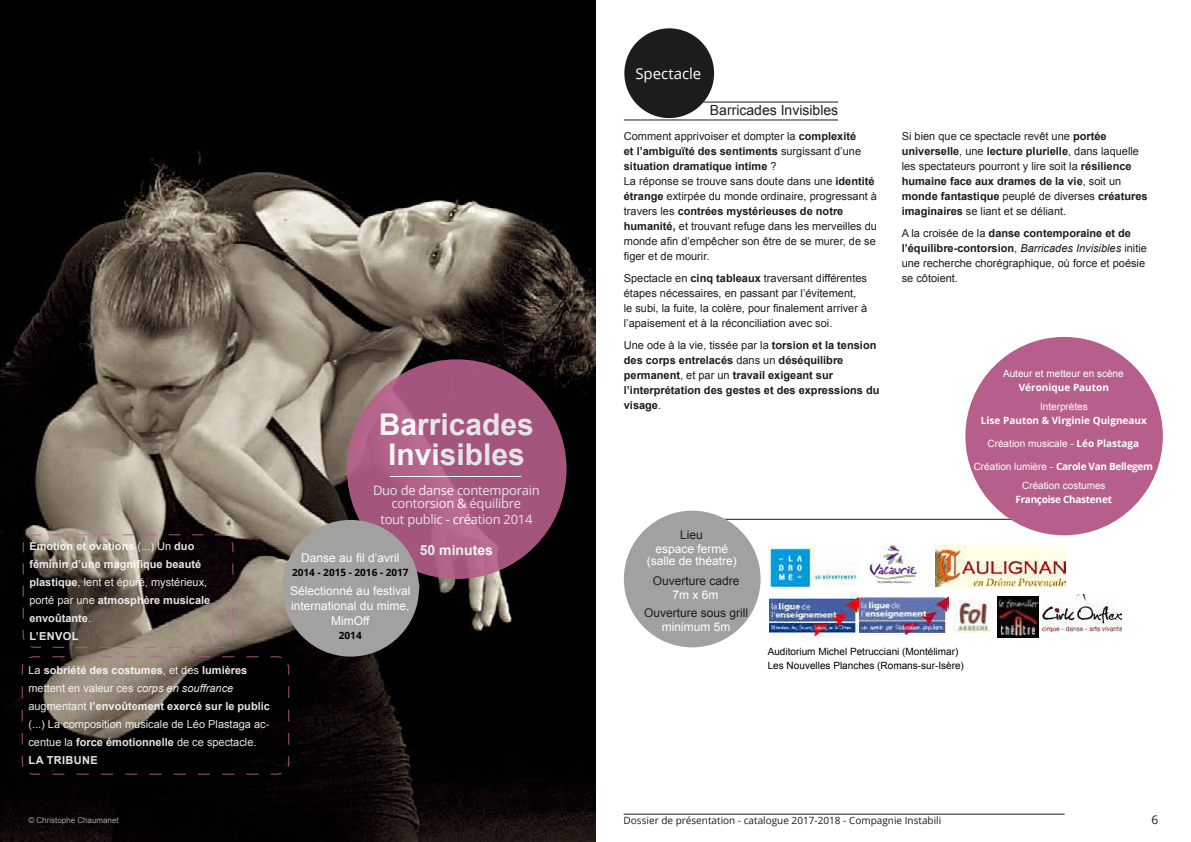
<style>
.page{position:relative;width:1191px;height:842px;background:#fff}
.page>*{position:absolute;margin:0;border:0;box-sizing:border-box;transform-origin:0 0}
.t1{font:700 30px/30px "Arial";color:#fff;text-align:center}
.t2{font:15px "Open Sans";color:#fff}
.t3{font:14px "Arial";color:#1c1c1b}
.t4{font:700 14px "Arial";color:#fff}
.t5{font:13px/13px "Open Sans";letter-spacing:-.02em;color:#fff;text-align:center}
.t6{font:12px/15px "Arial";color:#fff;text-align:center}
.t7{font:12px "Arial";color:#1c1c1b}
.t8{font:12px "Open Sans";color:#1c1c1b}
.t9{font:11px/15px "Arial";color:#1c1c1b}
.t10{font:11px/18px "Arial";color:#fff}
.t11{font:700 11px/15px "Arial";color:#1c1c1b}
.t12{font:700 11px/18px "Arial";color:#fff}
.t13{font:10px/14px "Arial";color:#000}
.t14{font:10px "Arial";color:#fff}
.t15{font:10px "Open Sans";color:#1c1c1b}
.t16{font:700 10px "Open Sans";letter-spacing:-.03em;color:#fff}
.t17{font:700 10px "Open Sans";color:#fff}
.t18{font:700 10px "Open Sans";color:#000}
.t19{font:8px "Arial";color:#a1a1a0}
.s1{font-weight:400}
.s2{font-weight:700}
.s3{font-style:italic}
.s4{font-family:"Open Sans";font-weight:700}
.s5{font-family:"Arial";font-weight:400}
</style>
<div class="page">
<hr style="left:695px;top:519px;width:318px;height:1px;background:#1c1c1b">
<img style="left:768px;top:546px;width:91px;height:40px">
<img style="left:869px;top:546px;width:48px;height:38px">
<img style="left:935px;top:546px;width:131px;height:40px">
<img style="left:997px;top:596px;width:41px;height:41px">
<img style="left:1042px;top:594px;width:79px;height:37px">
<img style="left:0;top:0;width:595px;height:842px">
<svg style="left:22px;top:534px;width:212px;height:114px;background:#4d443d"></svg>
<svg style="left:21px;top:656px;width:269px;height:119px;background:#2a2521"></svg>
<svg style="left:347px;top:359px;width:219px;height:220px;background:#a85981"></svg>
<div style="left:282px;top:520px;width:137px;height:137px;background:#a1a1a0;border-radius:50%"></div>
<div style="left:965px;top:337px;width:197px;height:198px;background:#b75f8c;border-radius:50%"></div>
<hr style="left:390px;top:476px;width:131px;height:1px;background:#fff">
<hr style="left:703px;top:102px;width:135px;height:1px;background:#1c1c1b">
<div style="left:624px;top:28px;width:90px;height:90px;background:#1c1c1b;border-radius:50%"></div>
<hr style="left:624px;top:119px;width:214px;height:1px;background:#1c1c1b">
<div style="left:624px;top:511px;width:136px;height:136px;background:#a1a1a0;border-radius:50%"></div>
<hr style="left:623px;top:814px;width:441px;height:1px;background:#1c1c1b">
<img style="left:769px;top:594px;width:89px;height:44px">
<img style="left:860px;top:597px;width:88px;height:38px">
<img style="left:953px;top:601px;width:39px;height:32px">
<p class="t12" style="left:29px;top:537px;width:182px">Émotion et ovations <span class="s1">(...) Un</span> duo féminin d’une magnifique beauté plastique<span class="s1">, lent et épuré, mystérieux, porté par une</span> atmosphère musicale envoûtante<span class="s1">.<br></span>L’ENVOL</p>
<p class="t10" style="left:28px;top:661px;width:243px">La <span class="s2">sobriété des costumes</span>, et des <span class="s2">lumières </span>mettent en valeur ces <span class="s3">corps en souffrance </span>augmentant <span class="s2">l’envoûtement exercé sur le public </span>(...) La composition musicale de Léo Plastaga ac&shy;centue la <span class="s2">force émotionnelle</span> de ce spectacle.<br><span class="s2">LA TRIBUNE</span></p>
<h1 class="t1" style="left:379px;top:410px;width:157px">Barricades<br>Invisibles</h1>
<p class="t5" style="left:373px;top:484px;width:168px">Duo de danse contemporain contorsion &amp; équilibre</p>
<p class="t5" style="left:380px;top:512px;width:154px">tout public - création 2014</p>
<p class="t4" style="left:420px;top:540px;width:75px">50 minutes</p>
<p class="t6" style="left:301px;top:550px;width:100px">Danse au fil d’avril</p>
<p class="t18" style="left:292px;top:565px;width:118px">2014 - 2015 - 2016 - 2017</p>
<p class="t6" style="left:290px;top:583px;width:122px">Sélectionné au festival international du mime,<br>MimOff</p>
<p class="t18" style="left:339px;top:628px;width:24px">2014</p>
<p class="t19" style="left:28px;top:815px;width:92px">© Christophe Chaumanet</p>
<h2 class="t2" style="left:635px;top:63px;width:67px">Spectacle</h2>
<p class="t3" style="left:710px;top:101px;width:130px">Barricades Invisibles</p>
<p class="t9" style="left:624px;top:128px;width:255px">Comment apprivoiser et dompter la <span class="s2">complexité<br>et l’ambiguïté des sentiments</span> surgissant d’une <span class="s2">situation dramatique intime</span> ?<br>La réponse se trouve sans doute dans une <span class="s2">identité étrange</span> extirpée du monde ordinaire, progressant à travers les <span class="s2">contrées mystérieuses de notre humanité,</span> et trouvant refuge dans les merveilles du monde afin d’empêcher son être de se murer, de se figer et de mourir.</p>
<p class="t9" style="left:624px;top:270px;width:245px">Spectacle en <span class="s2">cinq tableaux</span> traversant différentes étapes nécessaires, en passant par l’évitement, le subi, la fuite, la colère, pour finalement arriver à l’apaisement et à la réconciliation avec soi.</p>
<p class="t11" style="left:624px;top:338px;width:257px"><span class="s1">Une ode à la vie, tissée par la</span> torsion et la tension des corps entrelacés <span class="s1">dans un</span> déséquilibre permanent<span class="s1">, et par un</span> travail exigeant sur l’interprétation des gestes et des expressions du visage<span class="s1">.</span></p>
<p class="t7" style="left:680px;top:526px;width:24px">Lieu</p>
<p class="t6" style="left:647px;top:542px;width:92px;line-height:12px">espace fermé (salle de théatre)</p>
<p class="t7" style="left:653px;top:572px;width:88px">Ouverture cadre</p>
<p class="t6" style="left:672px;top:587px;width:48px">7m x 6m</p>
<p class="t7" style="left:644px;top:604px;width:106px">Ouverture sous grill</p>
<p class="t6" style="left:662px;top:619px;width:70px">minimum 5m</p>
<p class="t9" style="left:901px;top:128px;width:247px">Si bien que ce spectacle revêt une <span class="s2">portée universelle</span>, une <span class="s2">lecture plurielle</span>, dans laquelle les spectateurs pourront y lire soit la <span class="s2">résilience humaine face aux drames de la vie</span>, soit un <span class="s2">monde fantastique</span> peuplé de diverses <span class="s2">créatures imaginaires</span> se liant et se déliant.</p>
<p class="t9" style="left:901px;top:225px;width:247px">A la croisée de la <span class="s2">danse contemporaine et de l’équilibre-contorsion</span>, <span class="s3">Barricades Invisibles</span> initie une recherche chorégraphique, où force et poésie se côtoient.</p>
<p class="t14" style="left:1003px;top:367px;width:122px">Auteur et metteur en scène</p>
<p class="t17" style="left:1018px;top:380px;width:92px">Véronique Pauton</p>
<p class="t14" style="left:1040px;top:400px;width:49px">Interprètes</p>
<p class="t17" style="left:981px;top:413px;width:167px">Lise Pauton &amp; Virginie Quigneaux</p>
<p class="t14" style="left:987px;top:437px;width:153px">Création musicale - <span class="s4">Léo Plastaga</span></p>
<p class="t16" style="left:973px;top:459px;width:181px"><span class="s5">Création lumière -</span> Carole Van Bellegem</p>
<p class="t14" style="left:1022px;top:479px;width:85px">Création costumes</p>
<p class="t16" style="left:1015px;top:492px;width:98px">Françoise Chastenet</p>
<p class="t13" style="left:767px;top:645px;width:198px">Auditorium Michel Petrucciani (Montélimar)<br>Les Nouvelles Planches (Romans-sur-Isère)</p>
<p class="t15" style="left:623px;top:814px;width:319px">Dossier de présentation - catalogue 2017-2018 - Compagnie Instabili</p>
<p class="t8" style="left:1151px;top:811px;width:8px">6</p>
</div>
